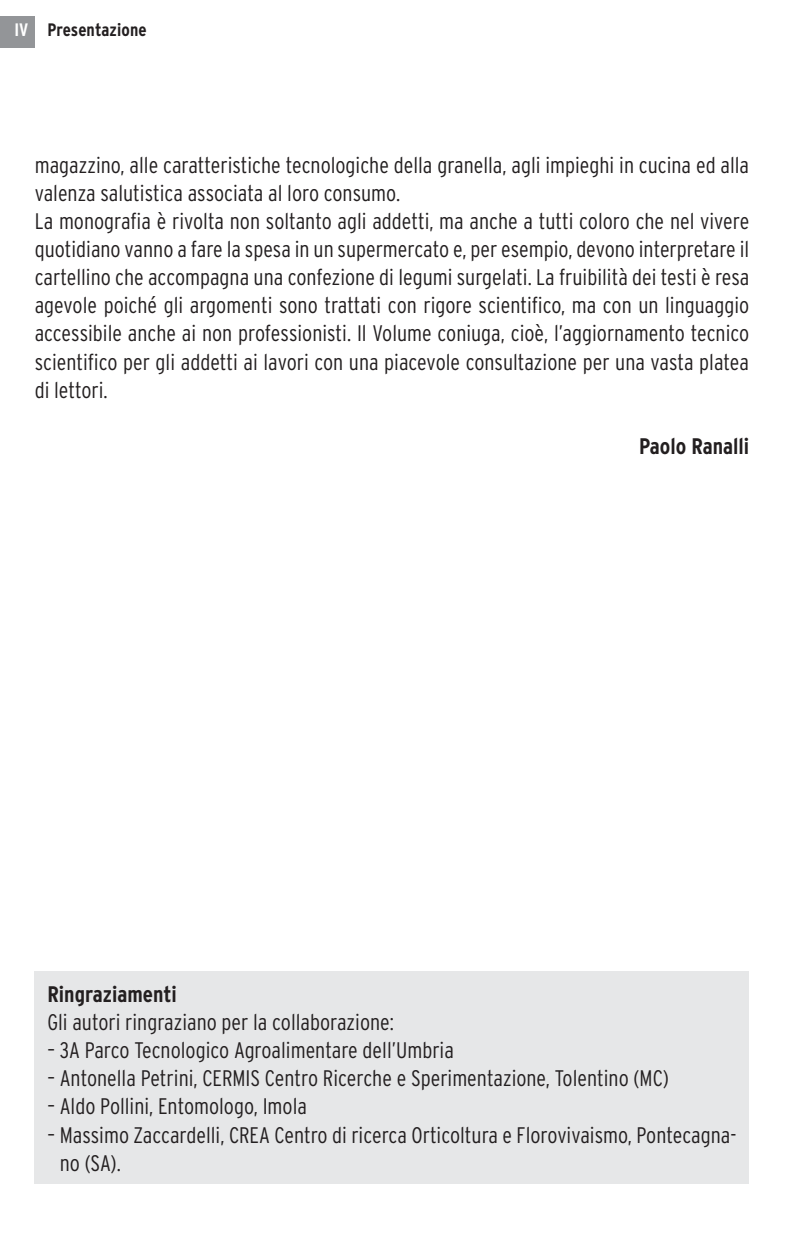
<style>
.page{position:relative;width:796px;height:1242px;background:#fff}
.page>*{position:absolute;margin:0;border:0;box-sizing:border-box;transform-origin:0 0}
.t1{font:300 condensed 22.5px/28.1px "Interstate";color:#231f20}
.t2{font:700 condensed 22.5px "Interstate";color:#231f20}
.t3{font:700 condensed 18px "Interstate";letter-spacing:.005em;color:#231f20}
.s1{color:#fff}
</style>
<div class="page">
<div style="left:0;top:16px;width:35px;height:31px;background:#939598"></div>
<div style="left:35px;top:970px;width:714px;height:213px;background:#e6e7e8"></div>
<p class="t3" style="left:14px;top:20px;width:134px"><span class="s1">IV</span> Presentazione</p>
<p class="t1" style="left:35px;top:152px;width:716px">magazzino, alle caratteristiche tecnologiche della granella, agli impieghi in cucina ed alla valenza salutistica associata al loro consumo.<br>La monografia è rivolta non soltanto agli addetti, ma anche a tutti coloro che nel vivere quotidiano vanno a fare la spesa in un supermercato e, per esempio, devono interpretare il cartellino che accompagna una confezione di legumi surgelati. La fruibilità dei testi è resa agevole poiché gli argomenti sono trattati con rigore scientifico, ma con un linguaggio accessibile anche ai non professionisti. Il Volume coniuga, cioè, l’aggiornamento tecnico scientifico per gli addetti ai lavori con una piacevole consultazione per una vasta platea di lettori.</p>
<p class="t2" style="left:639px;top:433px;width:112px">Paolo Ranalli</p>
<p class="t2" style="left:47px;top:981px;width:131px">Ringraziamenti</p>
<p class="t1" style="left:47px;top:1009px;width:348px">Gli autori ringraziano per la collaborazione:</p>
<p class="t1" style="left:47px;top:1037px;width:408px">– 3A Parco Tecnologico Agroalimentare dell’Umbria</p>
<p class="t1" style="left:47px;top:1066px;width:623px">– Antonella Petrini, CERMIS Centro Ricerche e Sperimentazione, Tolentino (MC)</p>
<p class="t1" style="left:47px;top:1094px;width:261px">– Aldo Pollini, Entomologo, Imola</p>
<p class="t1" style="left:60px;top:1122px;width:678px;text-indent:-12px">– Massimo Zaccardelli, CREA Centro di ricerca Orticoltura e Florovivaismo, Pontecagna&shy;no (SA).</p>
</div>
